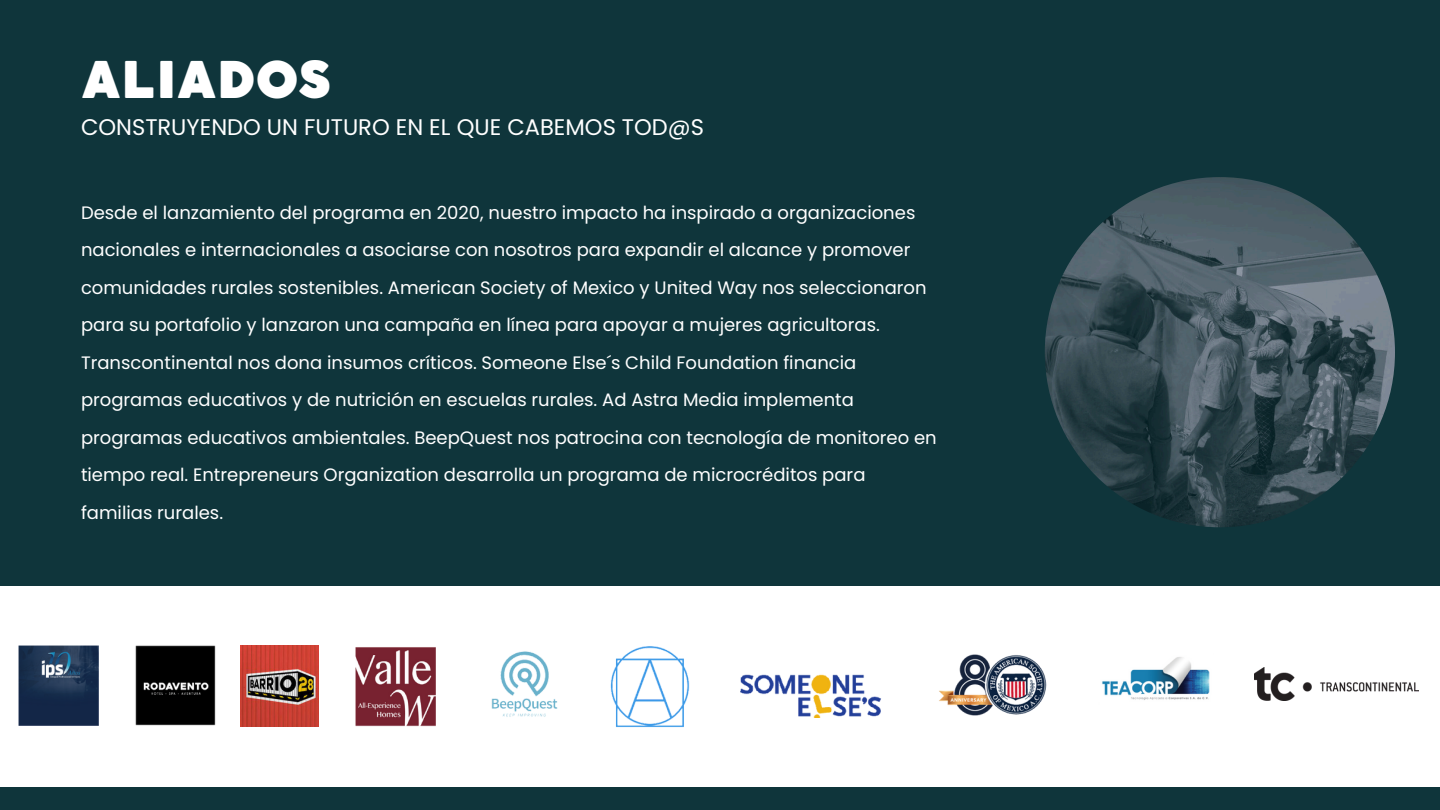
<style>
.page{position:relative;width:1440px;height:810px;background:#0f353b}
.page>*{position:absolute;margin:0;border:0;box-sizing:border-box;transform-origin:0 0}
.t1{font:900 50px "Coco Gothic";color:#fff}
.t2{font:22.6px "Poppins";color:#fff}
.t3{font:18px/37.5px "Poppins";color:#fff}
</style>
<div class="page">
<div style="left:0;top:586px;width:1440px;height:201px;background:#fff"></div>
<img style="left:355px;top:647px;width:81px;height:80px">
<img style="left:1102px;top:657px;width:108px;height:43px">
<img style="left:18px;top:645px;width:81px;height:81px">
<img style="left:135px;top:645px;width:81px;height:81px">
<img style="left:491px;top:651px;width:67px;height:66px">
<img style="left:610px;top:646px;width:80px;height:82px">
<img style="left:740px;top:674px;width:141px;height:43px">
<img style="left:939px;top:654px;width:108px;height:62px">
<img style="left:240px;top:646px;width:79px;height:81px">
<img style="left:1254px;top:668px;width:165px;height:32px">
<img style="left:1045px;top:177px;width:350px;height:350px;border-radius:50%">
<h2 class="t1" style="left:81px;top:61px;width:253px">ALIADOS</h2>
<p class="t2" style="left:81px;top:111px;width:625px">CONSTRUYENDO UN FUTURO EN EL QUE CABEMOS TOD@S</p>
<h1 class="t3" style="left:81px;top:194px;width:857px">Desde el lanzamiento del programa en 2020, nuestro impacto ha inspirado a organizaciones nacionales e internacionales a asociarse con nosotros para expandir el alcance y promover comunidades rurales sostenibles. American Society of Mexico y United Way nos seleccionaron para su portafolio y lanzaron una campaña en línea para apoyar a mujeres agricultoras.<br>Transcontinental nos dona insumos críticos. Someone Else´s Child Foundation financia programas educativos y de nutrición en escuelas rurales. Ad Astra Media implementa programas educativos ambientales. BeepQuest nos patrocina con tecnología de monitoreo en tiempo real. Entrepreneurs Organization desarrolla un programa de microcréditos para familias rurales.</h1>
</div>
